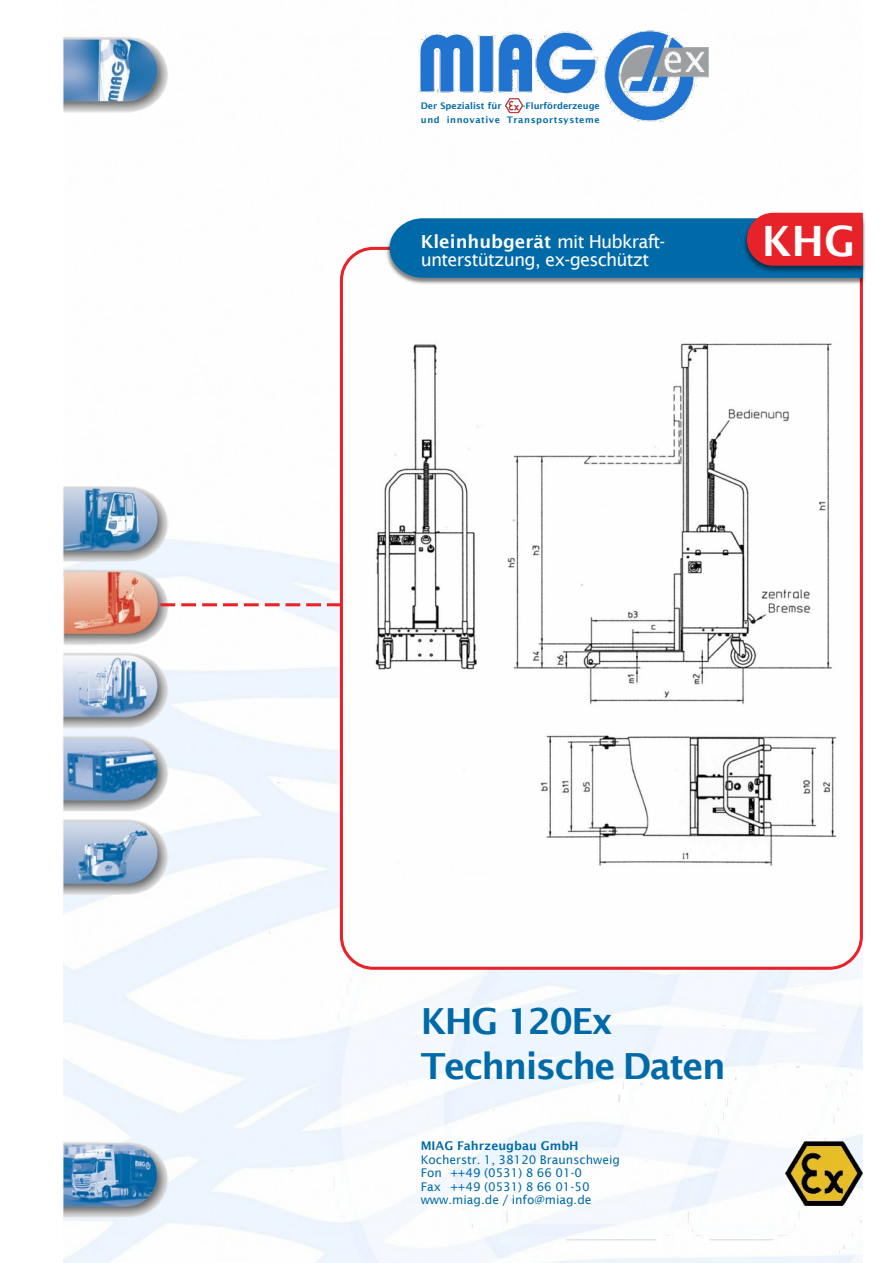
<style>
.page{position:relative;width:893px;height:1263px;background:#fff}
.page>*{position:absolute;margin:0;border:0;box-sizing:border-box;transform-origin:0 0}
.t1{font:600 41.85px "Lucida Sans";color:#fefefe}
.t2{font:600 36px/45px "Lucida Sans";letter-spacing:-.04em;color:#0069a7}
.t3{font:18px/18px "Lucida Sans";letter-spacing:-.04em;color:#fefefe}
.t4{font:12px/13.5px "Lucida Sans";color:#0069a7}
.t5{font:600 12px "Lucida Sans";color:#0069a7}
.t6{font:600 9px/14.2px "Lucida Sans";letter-spacing:.065em;color:#0069a7;text-align:right}
.t7{font:600 9px "Lucida Sans";color:#0069a7}
.s1{font-weight:600}
</style>
<div class="page">
<img style="left:64px;top:36px;width:799px;height:1227px">
<svg style="left:338px;top:245px;width:525px;height:726px"></svg>
<img style="left:414px;top:30px;width:302px;height:94px">
<img style="left:384px;top:218px;width:481px;height:69px">
<img style="left:505px;top:98px;width:18px;height:16px">
<img style="left:785px;top:1141px;width:78px;height:64px">
<img style="left:863px;top:215px;width:2px;height:59px">
<svg style="left:390px;top:213px;width:473px;height:65px"></svg>
<img style="left:62px;top:37px;width:107px;height:1180px">
<hr style="left:160px;top:603px;width:15px;height:3px;background:#e72229">
<hr style="left:181px;top:603px;width:15px;height:3px;background:#e72229">
<hr style="left:202px;top:603px;width:15px;height:3px;background:#e72229">
<hr style="left:223px;top:603px;width:15px;height:3px;background:#e72229">
<hr style="left:244px;top:603px;width:15px;height:3px;background:#e72229">
<hr style="left:265px;top:603px;width:15px;height:3px;background:#e72229">
<hr style="left:285px;top:603px;width:15px;height:3px;background:#e72229">
<hr style="left:306px;top:603px;width:15px;height:3px;background:#e72229">
<hr style="left:327px;top:603px;width:15px;height:3px;background:#e72229">
<img style="left:363px;top:308px;width:486px;height:569px">
<p class="t7" style="left:421px;top:102px;width:82px">Der Spezialist für</p>
<p class="t6" style="left:421px;top:100px;width:180px">-Flurförderzeuge<br>und innovative Transportsysteme</p>
<h3 class="t3" style="left:421px;top:234px;width:246px"><span class="s1">Kleinhubgerät</span> mit Hubkraft&shy;unterstützung, ex-geschützt</h3>
<h1 class="t1" style="left:762px;top:224px;width:95px">KHG</h1>
<h2 class="t2" style="left:421px;top:1001px;width:307px">KHG 120Ex<br>Technische Daten</h2>
<p class="t5" style="left:421px;top:1141px;width:159px">MIAG Fahrzeugbau GmbH</p>
<p class="t4" style="left:421px;top:1154px;width:201px">Kocherstr. 1, 38120 Braunschweig<br>Fon ++49 (0531) 8 66 01-0<br>Fax ++49 (0531) 8 66 01-50 www.miag.de / info@miag.de</p>
</div>
